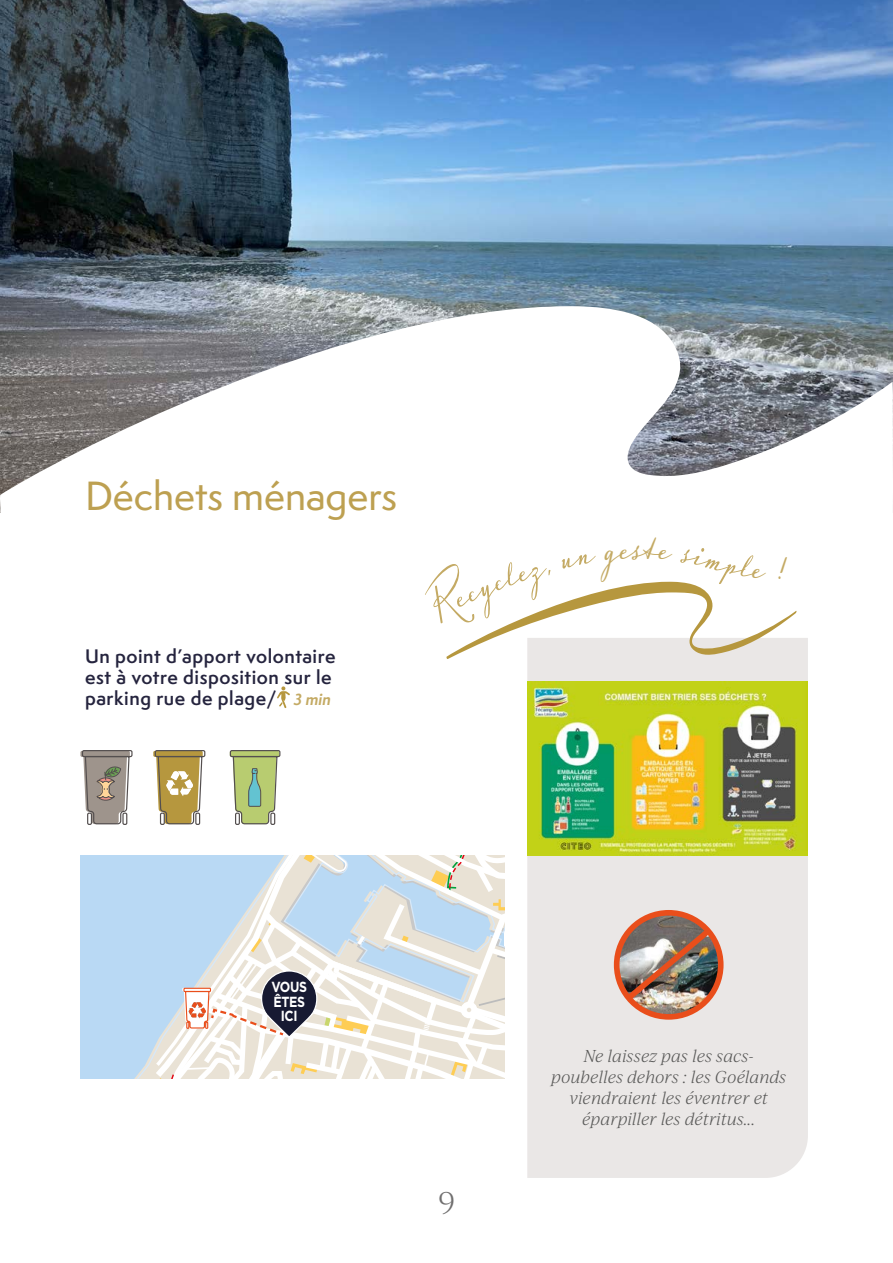
<style>
.page{position:relative;width:893px;height:1263px;background:#fff}
.page>*{position:absolute;margin:0;border:0;box-sizing:border-box;transform-origin:0 0}
.t1{font:58.5px "Luxus Brut";color:#c4aa64;scale:.77 1}
.t2{font:500 37.5px "Semplicita Pro";color:#bda051}
.t3{font:300 30px "Ivy Journal";color:#706f6f}
.t4{font:600 18px/21px "Semplicita Pro";letter-spacing:.03em;color:#25243e}
.t5{font:italic 300 16.5px/21px "Ivy Journal";letter-spacing:-.01em;color:#575756;text-align:center}
.t6{font:700 14.7px/14.7px "Gotham";letter-spacing:-.03em;color:#fff;text-align:center;scale:.85 1}
.s1{font-weight:700;font-style:italic;font-size:15px;color:#c4aa64}
</style>
<div class="page">
<img style="left:0;top:0;width:893px;height:306px">
<svg style="left:0;top:306px;width:893px;height:207px"></svg>
<div style="left:527px;top:638px;width:281px;height:540px;background:#eae7e6"></div>
<img style="left:527px;top:682px;width:281px;height:173px">
<svg style="left:153px;top:750px;width:53px;height:75px"></svg>
<svg style="left:229px;top:750px;width:52px;height:75px"></svg>
<img style="left:617px;top:913px;width:104px;height:104px;border-radius:52px">
<div style="left:614px;top:910px;width:109px;height:110px;border:6px solid #e94e1b;border-radius:50%"></div>
<img style="left:620px;top:923px;width:96px;height:83px">
<svg style="left:80px;top:855px;width:424px;height:224px"></svg>
<svg style="left:277px;top:686px;width:13px;height:22px"></svg>
<svg style="left:80px;top:750px;width:53px;height:75px"></svg>
<svg style="left:446px;top:581px;width:351px;height:78px"></svg>
<h2 class="t2" style="left:85px;top:469px;width:314px">Déchets ménagers</h2>
<p class="t4" style="left:85px;top:646px;width:252px">Un point d’apport volontaire est à votre disposition sur le parking rue de plage/ <span class="s1">3 min</span></p>
<h1 class="t1" style="left:635px;top:504px;width:11px">s</h1>
<h1 class="t1" style="left:777px;top:525px;width:13px">!</h1>
<p class="t6" style="left:271px;top:979px;width:43px">VOUS<br>ÊTES<br>ICI</p>
<h3 class="t3" style="left:438px;top:1182px;width:19px">9</h3>
<p class="t5" style="left:551px;top:1045px;width:237px">Ne laissez pas les sacs&shy;poubelles dehors : les Goélands viendraient les éventrer et éparpiller les détritus...</p>
</div>
